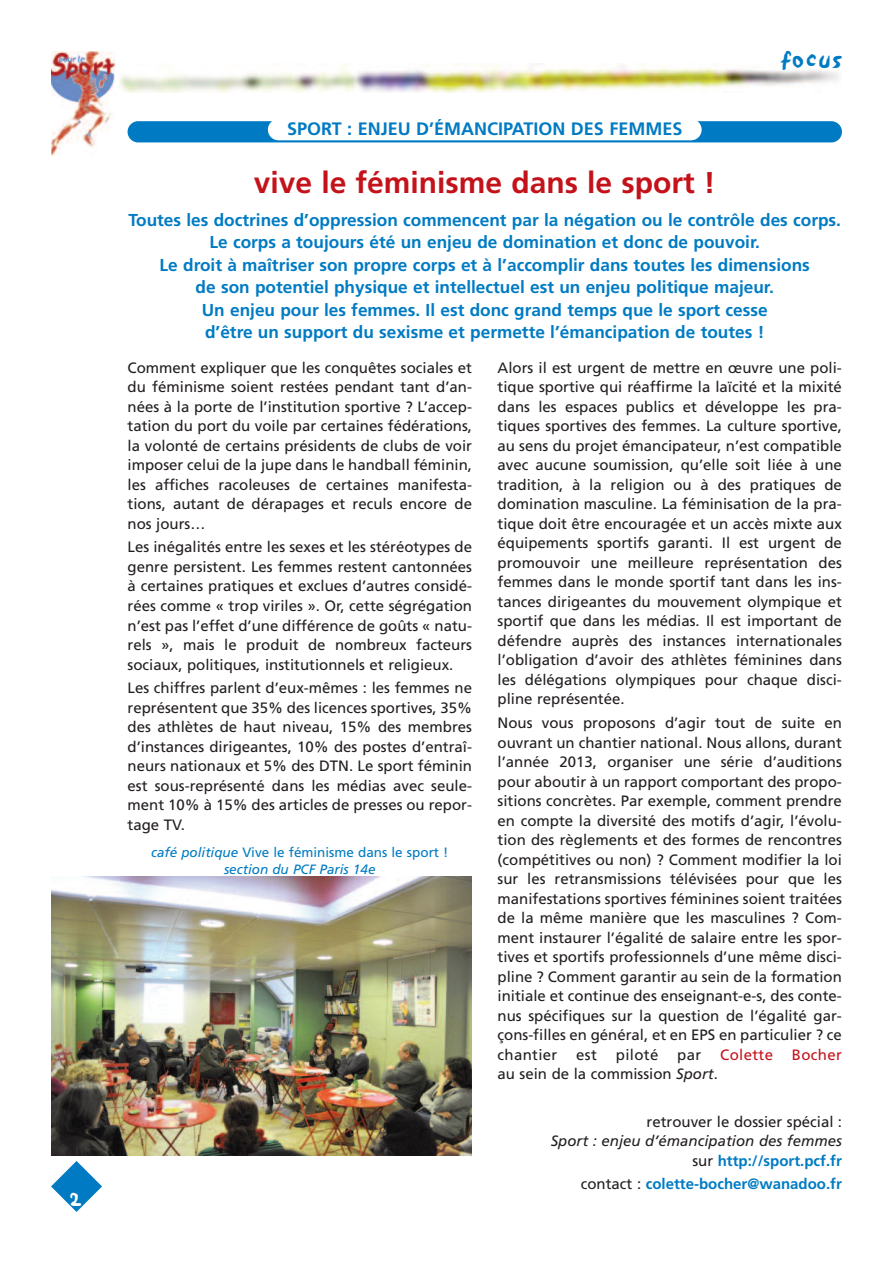
<style>
.page{position:relative;width:893px;height:1263px;background:#fff}
.page>*{position:absolute;margin:0;border:0;box-sizing:border-box;transform-origin:0 0}
.t1{font:700 30px "Frutiger";color:#c4121a}
.t2{font:21px "Sand";color:#007bc3}
.t3{font:700 18px "Frutiger";color:#007bc3}
.t4{font:18px "Sand";color:#fff}
.t5{font:700 17.25px/22.5px "Frutiger";color:#007bc3;text-align:center}
.t6{font:15px/19.5px "Frutiger";color:#231f20;text-align:justify}
.t7{font:italic 15px/19.5px "Frutiger";color:#231f20;text-align:right}
.t8{font:700 15px "Frutiger";color:#007bc3}
.t9{font:15px "Frutiger";letter-spacing:.02em;color:#c4121a}
.t10{font:italic 13.5px/16.5px "Frutiger";color:#007bc3;text-align:center}
.s1{font-style:normal}
.s2{font-style:italic}
.s3{font-weight:700;font-style:normal;color:#007bc3}
.s4{font-weight:400;color:#231f20}
</style>
<div class="page">
<img style="left:51px;top:51px;width:64px;height:104px">
<svg style="left:51px;top:1161px;width:51px;height:51px"></svg>
<img style="left:119px;top:64px;width:720px;height:28px">
<div style="left:128px;top:121px;width:714px;height:21px;background:#007bc3;border-radius:11px"></div>
<div style="left:268px;top:119px;width:434px;height:21px;background:#fff;border-radius:11px"></div>
<img style="left:51px;top:876px;width:421px;height:280px">
<p class="t4" style="left:71px;top:1187px;width:14px">2</p>
<p class="t3" style="left:287px;top:121px;width:397px">SPORT : ENJEU D’ÉMANCIPATION DES FEMMES</p>
<h2 class="t2" style="left:781px;top:47px;width:63px">focus</h2>
<h1 class="t1" style="left:254px;top:170px;width:463px">vive le féminisme dans le sport !</h1>
<p class="t5" style="left:128px;top:210px;width:714px">Toutes les doctrines d’oppression commencent par la négation ou le contrôle des corps.<br>Le corps a toujours été un enjeu de domination et donc de pouvoir.<br>Le droit à maîtriser son propre corps et à l’accomplir dans toutes les dimensions<br>de son potentiel physique et intellectuel est un enjeu politique majeur.<br>Un enjeu pour les femmes. Il est donc grand temps que le sport cesse<br>d’être un support du sexisme et permette l’émancipation de toutes !</p>
<p class="t6" style="left:128px;top:359px;width:346px">Comment expliquer que les conquêtes sociales et du féminisme soient restées pendant tant d’an&shy;nées à la porte de l’institution sportive ? L’accep&shy;tation du port du voile par certaines fédérations, la volonté de certains présidents de clubs de voir imposer celui de la jupe dans le handball féminin, les affiches racoleuses de certaines manifesta&shy;tions, autant de dérapages et reculs encore de nos jours…</p>
<p class="t6" style="left:128px;top:539px;width:346px">Les inégalités entre les sexes et les stéréotypes de genre persistent. Les femmes restent cantonnées à certaines pratiques et exclues d’autres considé&shy;rées comme « trop viriles ». Or, cette ségrégation n’est pas l’effet d’une différence de goûts « natu&shy;rels », mais le produit de nombreux facteurs sociaux, politiques, institutionnels et religieux.</p>
<p class="t6" style="left:128px;top:679px;width:346px">Les chiffres parlent d’eux-mêmes : les femmes ne représentent que 35% des licences sportives, 35% des athlètes de haut niveau, 15% des membres d’instances dirigeantes, 10% des postes d’entraî&shy;neurs nationaux et 5% des DTN. Le sport féminin est sous-représenté dans les médias avec seule&shy;ment 10% à 15% des articles de presses ou repor&shy;tage TV.</p>
<p class="t10" style="left:151px;top:845px;width:299px">café politique <span class="s1">Vive le féminisme dans le sport ! </span>section du PCF Paris 14e</p>
<p class="t6" style="left:497px;top:359px;width:346px">Alors il est urgent de mettre en œuvre une poli&shy;tique sportive qui réaffirme la laïcité et la mixité dans les espaces publics et développe les pra&shy;tiques sportives des femmes. La culture sportive, au sens du projet émancipateur, n’est compatible avec aucune soumission, qu’elle soit liée à une tradition, à la religion ou à des pratiques de domination masculine. La féminisation de la pra&shy;tique doit être encouragée et un accès mixte aux équipements sportifs garanti. Il est urgent de promouvoir une meilleure représentation des femmes dans le monde sportif tant dans les ins&shy;tances dirigeantes du mouvement olympique et sportif que dans les médias. Il est important de défendre auprès des instances internationales l’obligation d’avoir des athlètes féminines dans les délégations olympiques pour chaque disci&shy;pline représentée.</p>
<p class="t6" style="left:497px;top:714px;width:346px">Nous vous proposons d’agir tout de suite en ouvrant un chantier national. Nous allons, durant l’année 2013, organiser une série d’auditions pour aboutir à un rapport comportant des propo&shy;sitions concrètes. Par exemple, comment prendre en compte la diversité des motifs d’agir, l’évolu&shy;tion des règlements et des formes de rencontres (compétitives ou non) ? Comment modifier la loi sur les retransmissions télévisées pour que les manifestations sportives féminines soient traitées de la même manière que les masculines ? Com&shy;ment instaurer l’égalité de salaire entre les spor&shy;tives et sportifs professionnels d’une même disci&shy;pline ? Comment garantir au sein de la formation initiale et continue des enseignant-e-s, des conte&shy;nus spécifiques sur la question de l’égalité gar&shy;çons-filles en général, et en EPS en particulier ? ce chantier</p>
<p class="t6" style="left:576px;top:1046px;width:22px">est</p>
<p class="t6" style="left:616px;top:1046px;width:44px">piloté</p>
<p class="t6" style="left:677px;top:1046px;width:26px">par</p>
<p class="t9" style="left:720px;top:1048px;width:54px">Colette</p>
<p class="t9" style="left:792px;top:1048px;width:51px">Bocher</p>
<p class="t6" style="left:497px;top:1065px;width:222px">au sein de la commission <span class="s2">Sport</span>.</p>
<p class="t6" style="left:646px;top:1113px;width:197px">retrouver le dossier spécial :</p>
<p class="t7" style="left:551px;top:1132px;width:293px">Sport : enjeu d’émancipation des femmes <span class="s1">sur</span> <span class="s3">http://sport.pcf.fr</span></p>
<p class="t8" style="left:581px;top:1178px;width:263px"><span class="s4">contact :</span> colette-bocher@wanadoo.fr</p>
</div>
